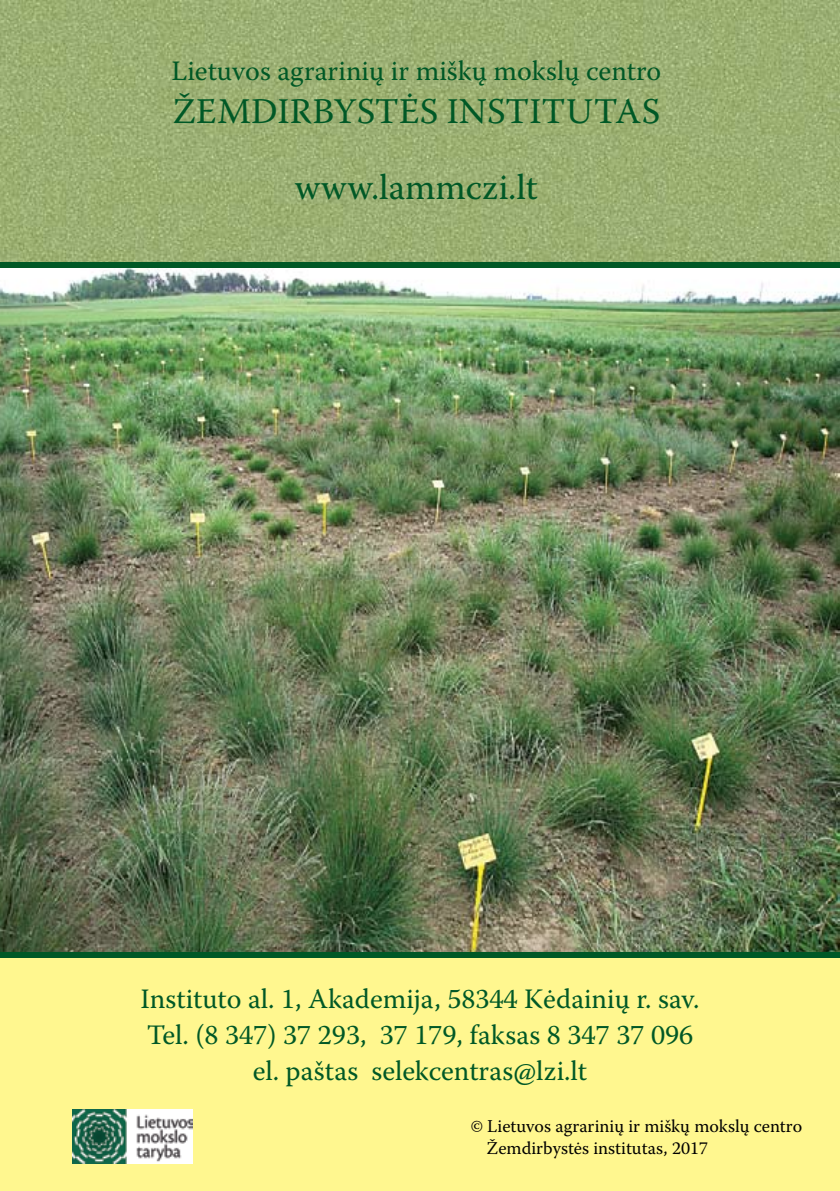
<style>
.page{position:relative;width:840px;height:1191px;background:#fff}
.page>*{position:absolute;margin:0;border:0;box-sizing:border-box;transform-origin:0 0}
.t1{font:36px/75.2px "Warnock Pro";color:#005826;text-align:center}
.t2{font:28px/36px "Warnock Pro";color:#005826;text-align:center}
.t3{font:18px/21.6px "Warnock Pro";color:#000}
</style>
<div class="page">
<img style="left:0;top:268px;width:839px;height:684px">
<img style="left:0;top:0;width:839px;height:262px">
<div style="left:0;top:953px;width:839px;height:238px;background:#fff78f"></div>
<div style="left:0;top:952px;width:839px;height:5px;background:#005826"></div>
<div style="left:0;top:262px;width:839px;height:6px;background:#005826"></div>
<img style="left:72px;top:1109px;width:120px;height:54px">
<p class="t2" style="left:171px;top:52px;width:491px">Lietuvos agrarinių ir miškų mokslų centro</p>
<p class="t1" style="left:172px;top:73px;width:489px">ŽEMDIRBYSTĖS INSTITUTAS www.lammczi.lt</p>
<p class="t2" style="left:140px;top:980px;width:560px">Instituto al. 1, Akademija, 58344 Kėdainių r. sav.<br>Tel. (8 347) 37 293, 37 179, faksas 8 347 37 096 el. paštas selekcentras@lzi.lt</p>
<p class="t3" style="left:486px;top:1115px;width:317px;text-indent:-16px">© Lietuvos agrarinių ir miškų mokslų centro<br>Žemdirbystės institutas, 2017</p>
</div>
